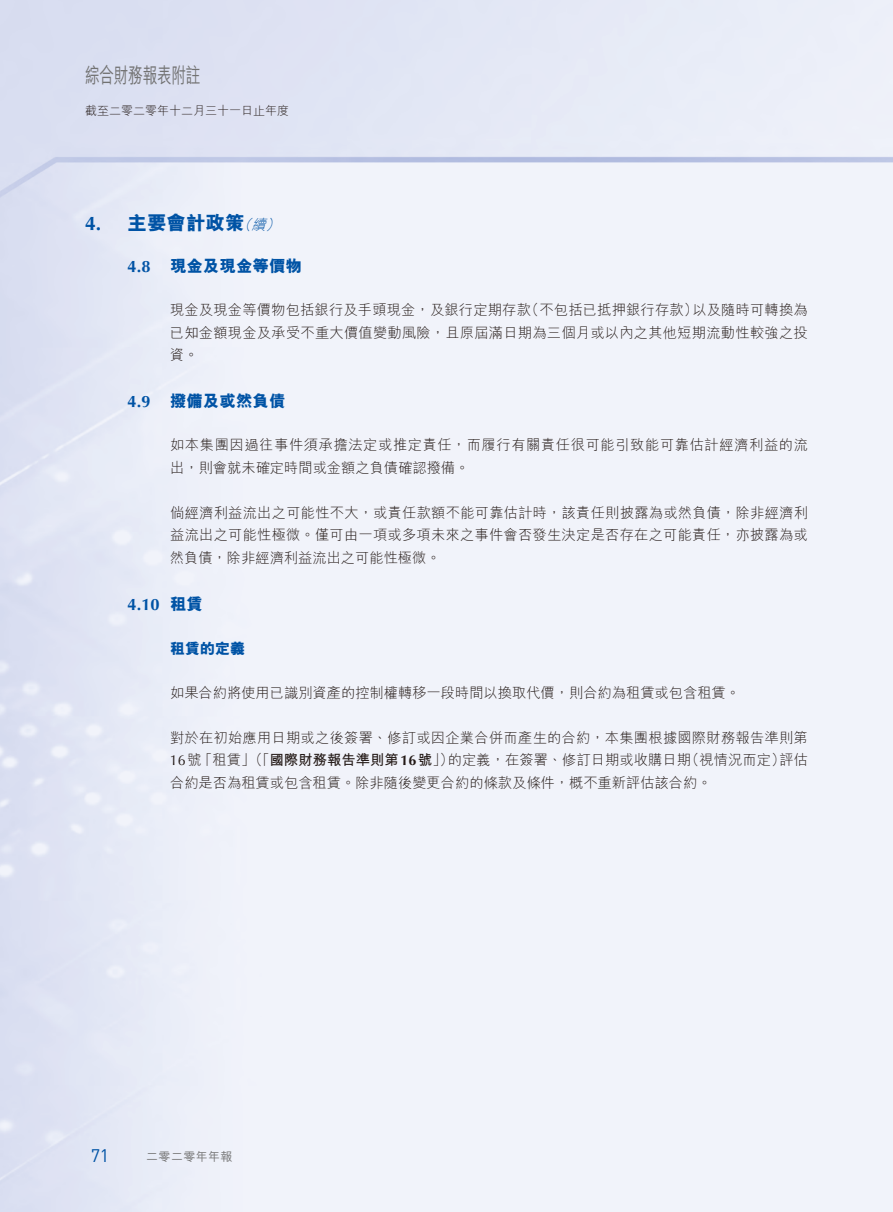
<style>
.page{position:relative;width:893px;height:1212px;background:#fff}
.page>*{position:absolute;margin:0;border:0;box-sizing:border-box;transform-origin:0 0}
.t1{font:500 21px "M Hei HK";letter-spacing:-.02em;color:#727272;scale:.7 1}
.t2{font:800 19.5px "M Hei HK";color:#0053a5}
.t3{font:700 19.5px "Optima LT Std";color:#0053a5}
.t4{font:18px "DIN";color:#0053a5}
.t5{font:800 16.5px "M Hei HK";color:#0053a5}
.t6{font:700 16.5px "Optima LT Std";color:#0053a5}
.t7{font:800 15px "M Hei HK";color:#0053a5}
.t8{font:300 14.25px/22.5px "M Hei HK";letter-spacing:.015em;color:#231916}
.t9{font:300 14.25px/22.5px "M Hei HK";letter-spacing:.045em;color:#231916}
.t10{font:700 14.25px "M Hei HK";letter-spacing:.005em;color:#231916}
.t11{font:italic 300 14.25px "M Hei HK";color:#0053a5}
.t12{font:14.25px "Optima LT Std";color:#231916}
.t13{font:300 12px "M Hei HK";color:#231916}
.t14{font:500 12px "M Hei HK";letter-spacing:.03em;color:#727272}
.s1{font-weight:300}
.s2{font-family:"Optima LT Std"}
.s3{font-family:"M Hei HK";font-weight:300}
</style>
<div class="page">
<h1 class="t1" style="left:85px;top:60px;width:167px">綜合財務報表附註</h1>
<p class="t13" style="left:85px;top:104px;width:205px">截至二零二零年十二月三十一日止年度</p>
<h2 class="t3" style="left:85px;top:212px;width:18px">4.</h2>
<h2 class="t2" style="left:128px;top:213px;width:118px">主要會計政策</h2>
<p class="t11" style="left:251px;top:218px;width:20px">續</p>
<p class="t11" style="left:237px;top:218px;width:20px">（</p>
<p class="t11" style="left:266px;top:218px;width:20px">(</p>
<p class="t6" style="left:128px;top:257px;width:24px">4.8</p>
<p class="t5" style="left:170px;top:258px;width:133px">現金及現金等價物</p>
<p class="t6" style="left:128px;top:392px;width:24px">4.9</p>
<p class="t8" style="left:525px;top:299px;width:175px">（不包括已抵押銀行存款）</p>
<p class="t8" style="left:170px;top:299px;width:639px">現金及現金等價物包括銀行及手頭現金，及銀行定期存款<br>已知金額現金及承受不重大價值變動風險，且原屆滿日期為三個月或以內之其他短期流動性較強之投資。</p>
<p class="t5" style="left:170px;top:393px;width:117px">撥備及或然負債</p>
<p class="t8" style="left:692px;top:299px;width:117px">以及隨時可轉換為</p>
<p class="t6" style="left:128px;top:595px;width:34px">4.10</p>
<p class="t9" style="left:170px;top:434px;width:639px">如本集團因過往事件須承擔法定或推定責任，而履行有關責任很可能引致能可靠估計經濟利益的流出，則會就未確定時間或金額之負債確認撥備。</p>
<p class="t8" style="left:170px;top:501px;width:640px;text-align:justify">倘經濟利益流出之可能性不大，或責任款額不能可靠估計時，該責任則披露為或然負債，除非經濟利益流出之可能性極微。僅可由一項或多項未來之事件會否發生決定是否存在之可能責任，亦披露為或然負債，除非經濟利益流出之可能性極微。</p>
<p class="t5" style="left:170px;top:595px;width:34px">租賃</p>
<p class="t7" style="left:170px;top:640px;width:76px">租賃的定義</p>
<p class="t8" style="left:170px;top:681px;width:571px">如果合約將使用已識別資產的控制權轉移一段時間以換取代價，則合約為租賃或包含租賃。</p>
<p class="t8" style="left:170px;top:726px;width:639px;text-align:right">對於在初始應用日期或之後簽署、修訂或因企業合併而產生的合約，本集團根據國際財務報告準則第評估</p>
<p class="t10" style="left:198px;top:750px;width:257px"><span class="s1">「租賃」（「</span>國際財務報告準則第<span class="s2">16</span>號<span class="s1">」）</span></p>
<p class="t8" style="left:685px;top:749px;width:102px">（視情況而定）</p>
<p class="t8" style="left:448px;top:749px;width:245px">的定義，在簽署、修訂日期或收購日期</p>
<p class="t12" style="left:170px;top:752px;width:33px">16<span class="s3">號</span></p>
<p class="t8" style="left:170px;top:771px;width:543px">合約是否為租賃或包含租賃。除非隨後變更合約的條款及條件，概不重新評估該合約。</p>
<p class="t4" style="left:91px;top:1144px;width:20px">71</p>
<p class="t14" style="left:146px;top:1148px;width:88px">二零二零年年報</p>
</div>
